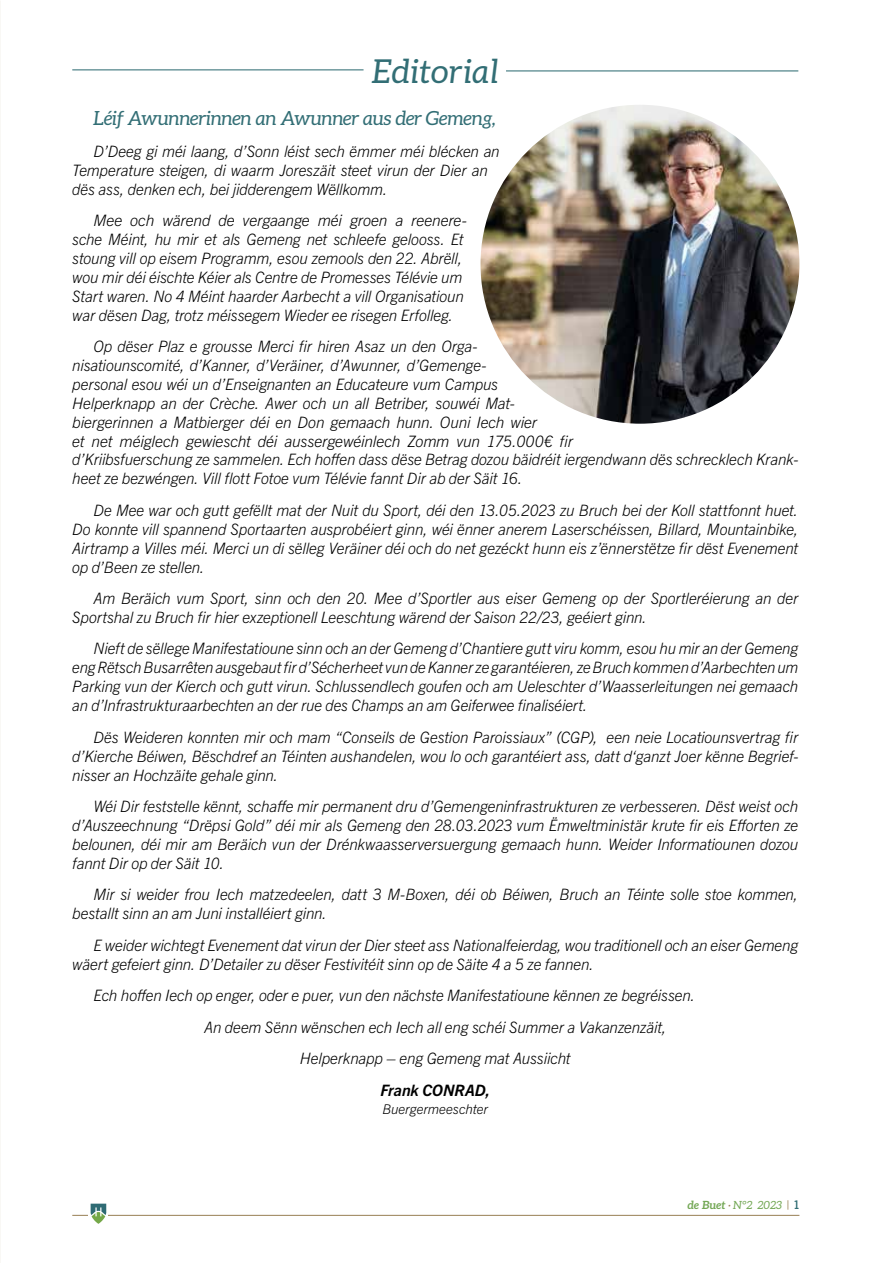
<style>
.page{position:relative;width:893px;height:1263px;background:#fff}
.page>*{position:absolute;margin:0;border:0;box-sizing:border-box;transform-origin:0 0}
.t1{font:italic 33px "Aleo";letter-spacing:.02em;color:#326e75}
.t2{font:italic 19.5px "Aleo";letter-spacing:-.02em;color:#326e75}
.t3{font:italic 300 15.75px/18.9px "Trade Gothic Next LT Pro";letter-spacing:-.01em;color:#000}
.t4{font:italic 700 15.75px "Trade Gothic Next LT Pro";letter-spacing:-.005em;color:#000}
.t5{font:italic 300 13.5px "Trade Gothic Next LT Pro";letter-spacing:-.005em;color:#000}
.t6{font:italic 11.25px "Aleo";color:#74a856}
.s1{font-weight:700}
.s2{color:#9c855c}
.s3{font-family:"Trade Gothic Next LT Pro";font-weight:700;font-style:normal;font-stretch:condensed;font-size:12px;color:#9c855c}
.s4{font-family:"Trade Gothic Next LT Pro";font-weight:700;font-style:normal;font-stretch:condensed;font-size:12px;color:#326e75}
</style>
<div class="page">
<hr style="left:72px;top:1215px;width:727px;height:1px;background:#9c855c">
<svg style="left:89px;top:1203px;width:19px;height:13px"></svg>
<svg style="left:91px;top:1203px;width:15px;height:21px"></svg>
<hr style="left:72px;top:69px;width:292px;height:1px;background:#326e75">
<hr style="left:506px;top:70px;width:292px;height:1px;background:#326e75">
<img style="left:480px;top:105px;width:319px;height:319px;border-radius:159px">
<h1 class="t1" style="left:372px;top:53px;width:128px">Editorial</h1>
<p class="t2" style="left:94px;top:107px;width:404px">Léif Awunnerinnen an Awunner aus der Gemeng,</p>
<p class="t3" style="left:72px;top:140px;width:429px;text-indent:21px">D’Deeg gi méi laang, d’Sonn léist sech ëmmer méi blécken an<br>Temperature steigen, di waarm Joreszäit steet virun der Dier an dës ass, denken ech, bei jidderengem Wëllkomm.</p>
<p class="t3" style="left:72px;top:210px;width:396px;text-indent:21px">Mee och wärend de vergaange méi groen a reenere&shy;sche Méint, hu mir et als Gemeng net schleefe gelooss. Et stoung vill op eisem Programm, esou zemools den 22. Abrëll, wou mir déi éischte Kéier als Centre de Promesses Télévie um Start waren. No 4 Méint haarder Aarbecht a vill Organisatioun war dësen Dag, trotz méissegem Wieder ee risegen Erfolleg.</p>
<p class="t3" style="left:72px;top:336px;width:728px;text-indent:21px">Op dëser Plaz e grousse Merci fir hiren Asaz un den Orga-<br>nisatiounscomité, d’Kanner, d’Veräiner, d’Awunner, d’Gemenge-<br>personal esou wéi un d’Enseignanten an Educateure vum Campus<br>Helperknapp an der Crèche. Awer och un all Betriber, souwéi Mat-<br>biergerinnen a Matbierger déi en Don gemaach hunn. Ouni Iech wier<br>et net méiglech gewiescht déi aussergewéinlech Zomm vun 175.000€ fir<br>d’Kriibsfuerschung ze sammelen. Ech hoffen dass dëse Betrag dozou bäidréit iergendwann dës schrecklech Krank&shy;heet ze bezwéngen. Vill flott Fotoe vum Télévie fannt Dir ab der Säit 16.</p>
<p class="t3" style="left:72px;top:500px;width:728px;text-align:justify;text-indent:21px">De Mee war och gutt gefëllt mat der Nuit du Sport, déi den 13.05.2023 zu Bruch bei der Koll stattfonnt huet.<br>Do konnte vill spannend Sportaarten ausprobéiert ginn, wéi ënner anerem Laserschéissen, Billard, Mountainbike, Airtramp a Villes méi. Merci un di sëlleg Veräiner déi och do net gezéckt hunn eis z’ënnerstëtze fir dëst Evenement op d’Been ze stellen.</p>
<p class="t3" style="left:72px;top:588px;width:728px;text-indent:21px">Am Beräich vum Sport, sinn och den 20. Mee d’Sportler aus eiser Gemeng op der Sportleréierung an der<br>Sportshal zu Bruch fir hier exzeptionell Leeschtung wärend der Saison 22/23, geéiert ginn.</p>
<p class="t3" style="left:72px;top:638px;width:728px;text-align:justify;text-indent:21px">Nieft de sëllege Manifestatioune sinn och an der Gemeng d’Chantiere gutt viru komm, esou hu mir an der Gemeng eng Rëtsch Busarrêten ausgebaut fir d’Sécherheet vun de Kanner ze garantéieren, ze Bruch kommen d’Aarbechten um Parking vun der Kierch och gutt virun. Schlussendlech goufen och am Ueleschter d’Waasserleitungen nei gemaach an d’Infrastrukturaarbechten an der rue des Champs an am Geiferwee finaliséiert.</p>
<p class="t3" style="left:72px;top:726px;width:728px;text-align:justify;text-indent:21px">Dës Weideren konnten mir och mam “Conseils de Gestion Paroissiaux” (CGP), een neie Locatiounsvertrag fir d’Kierche Béiwen, Bëschdref an Téinten aushandelen, wou lo och garantéiert ass, datt d‘ganzt Joer kënne Begrief&shy;nisser an Hochzäite gehale ginn.</p>
<p class="t3" style="left:72px;top:796px;width:727px;text-align:justify;text-indent:21px">Wéi Dir feststelle kënnt, schaffe mir permanent dru d’Gemengeninfrastrukturen ze verbesseren. Dëst weist och d’Auszeechnung “Drëpsi Gold” déi mir als Gemeng den 28.03.2023 vum Ëmweltministär krute fir eis Efforten ze belounen, déi mir am Beräich vun der Drénkwaasserversuergung gemaach hunn. Weider Informatiounen dozou fannt Dir op der Säit 10.</p>
<p class="t3" style="left:72px;top:884px;width:727px;text-indent:21px">Mir si weider frou Iech matzedeelen, datt 3 M-Boxen, déi ob Béiwen, Bruch an Téinte solle stoe kommen, bestallt sinn an am Juni installéiert ginn.</p>
<p class="t3" style="left:72px;top:934px;width:728px;text-indent:21px">E weider wichtegt Evenement dat virun der Dier steet ass Nationalfeierdag, wou traditionell och an eiser Gemeng wäert gefeiert ginn. D’Detailer zu dëser Festivitéit sinn op de Säite 4 a 5 ze fannen.</p>
<p class="t3" style="left:94px;top:985px;width:603px">Ech hoffen Iech op enger, oder e puer, vun den nächste Manifestatioune kënnen ze begréissen.</p>
<p class="t3" style="left:204px;top:1016px;width:464px">An deem Sënn wënschen ech Iech all eng schéi Summer a Vakanzenzäit,</p>
<p class="t3" style="left:300px;top:1048px;width:272px">Helperknapp – eng Gemeng mat Aussiicht</p>
<p class="t4" style="left:380px;top:1079px;width:111px">Frank CONRAD,</p>
<p class="t5" style="left:382px;top:1100px;width:107px">Buergermeeschter</p>
<p class="t6" style="left:687px;top:1199px;width:114px"><span class="s1">de Buet</span> <span class="s2">·</span> N°2 2023 <span class="s3">|</span> <span class="s4">1</span></p>
</div>
